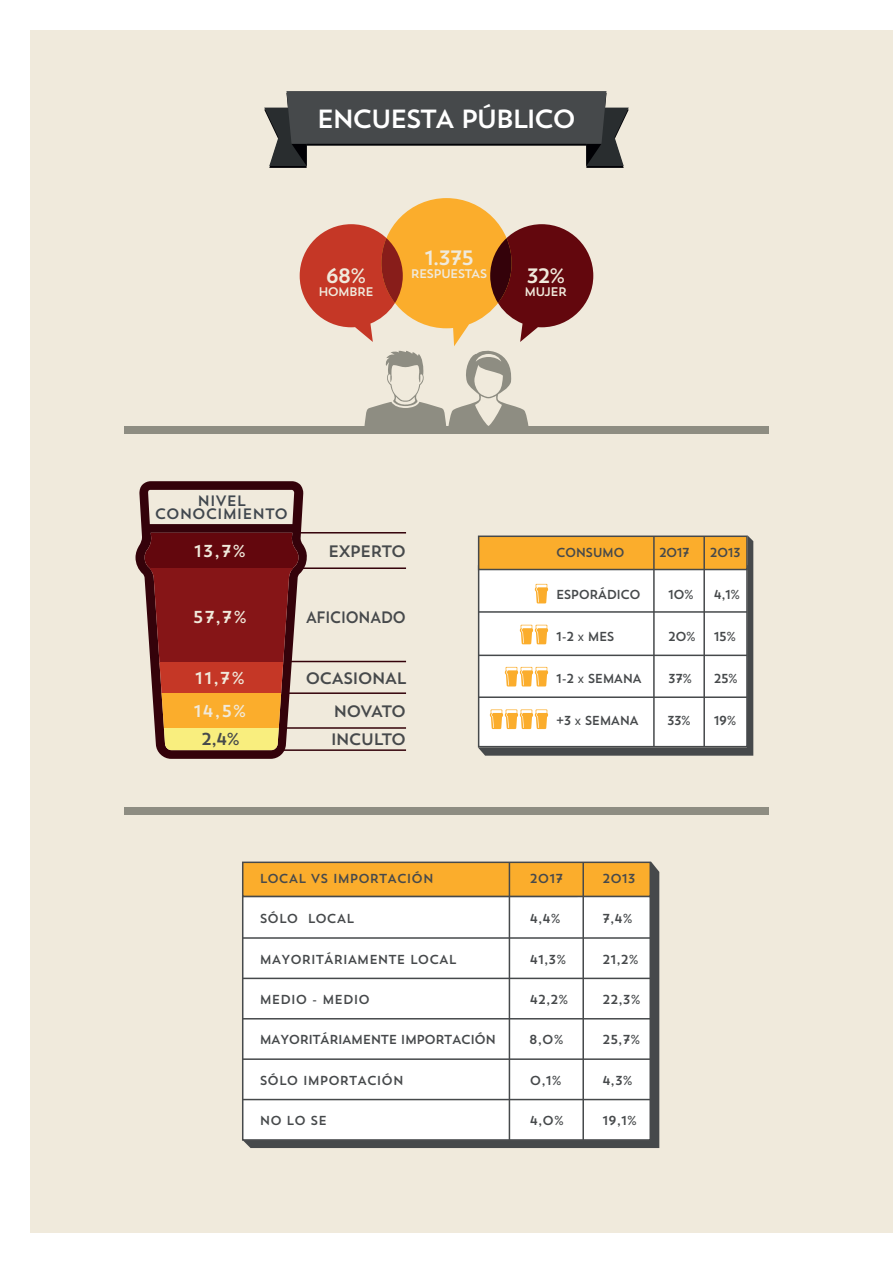
<style>
.page{position:relative;width:893px;height:1263px;background:#fff}
.page>*{position:absolute;margin:0;border:0;box-sizing:border-box;transform-origin:0 0}
.t1{font:26.1px "Trend Sans One";letter-spacing:-.125em;color:#fff}
.t2{font:20.7px "Trend Sans One";letter-spacing:-.115em;color:#f0eadc}
.t3{font:17.25px/33.3px "Trend Sans One";color:#f0eadc}
.t4{font:17.25px "Trend Sans One";color:#46494b}
.t5{font:16.5px/33.3px "Trend Sans One";letter-spacing:-.1em;color:#46494b;text-align:right}
.t6{font:16.5px "Trend Sans One";letter-spacing:-.1em;color:#46494b;scale:.91 1}
.t7{font:15px/12.8px "Trend Sans One";letter-spacing:-.05em;color:#40474e;text-align:center}
.t8{font:13.05px "Trend Sans One";letter-spacing:-.05em;color:#46494b}
.t9{font:13.05px "Trend Sans One";letter-spacing:-.05em;color:#46494b;scale:.96 1}
.t10{font:13.05px "Trend Sans One";letter-spacing:-.095em;color:#46494b}
.t11{font:13.05px "Trend Sans One";letter-spacing:-.1em;color:#46494b;scale:.96 1}
.t12{font:12.45px "Trend Sans One";letter-spacing:-.115em;color:#f0eadc}
.s1{font-size:9px}
</style>
<div class="page">
<div style="left:30px;top:30px;width:863px;height:1203px;background:#f0eadc"></div>
<svg style="left:264px;top:91px;width:365px;height:77px"></svg>
<svg style="left:300px;top:198px;width:293px;height:228px"></svg>
<svg style="left:136px;top:481px;width:171px;height:278px"></svg>
<div style="left:145px;top:533px;width:153px;height:37px;background:#63070d"></div>
<div style="left:145px;top:568px;width:153px;height:95px;background:#861517"></div>
<svg style="left:145px;top:662px;width:153px;height:31px;background:#b84133"></svg>
<svg style="left:145px;top:693px;width:153px;height:35px;background:#e3a03c"></svg>
<svg style="left:145px;top:728px;width:153px;height:22px;background:#e1d27e"></svg>
<hr style="left:297px;top:567px;width:109px;height:2px;background:#34020a">
<hr style="left:297px;top:532px;width:109px;height:1px;background:#34020a">
<hr style="left:291px;top:661px;width:115px;height:1px;background:#34020a">
<hr style="left:288px;top:692px;width:118px;height:2px;background:#34020a">
<hr style="left:286px;top:727px;width:120px;height:2px;background:#34020a">
<hr style="left:280px;top:749px;width:126px;height:2px;background:#34020a">
<div style="left:124px;top:807px;width:645px;height:8px;background:#8e8d82"></div>
<div style="left:124px;top:426px;width:645px;height:7px;background:#8e8d82"></div>
<svg style="left:243px;top:861px;width:416px;height:287px;background:#ece4d6"></svg>
<svg style="left:478px;top:535px;width:275px;height:221px;background:#e5d9c5"></svg>
<h1 class="t1" style="left:316px;top:102px;width:262px">ENCUESTA PÚBLICO</h1>
<h2 class="t2" style="left:424px;top:245px;width:52px">1.375</h2>
<h2 class="t2" style="left:325px;top:263px;width:43px">68%</h2>
<p class="t12" style="left:411px;top:265px;width:79px">RESPUESTAS</p>
<p class="t12" style="left:318px;top:283px;width:57px">HOMBRE</p>
<h2 class="t2" style="left:526px;top:263px;width:42px">32%</h2>
<p class="t12" style="left:524px;top:283px;width:45px">MUJER</p>
<p class="t7" style="left:155px;top:494px;width:135px">NIVEL<br>CONOCIMIENTO</p>
<h3 class="t3" style="left:193px;top:534px;width:55px">13,7%</h3>
<p class="t5" style="left:328px;top:534px;width:80px">EXPERTO</p>
<h3 class="t3" style="left:193px;top:600px;width:56px">57,7%</h3>
<p class="t6" style="left:305px;top:607px;width:113px">AFICIONADO</p>
<h3 class="t3" style="left:193px;top:661px;width:55px">11,7%<br>14,5%</h3>
<h3 class="t4" style="left:201px;top:728px;width:41px">2,4%</h3>
<p class="t5" style="left:305px;top:661px;width:103px">OCASIONAL<br>NOVATO</p>
<p class="t5" style="left:330px;top:722px;width:78px">INCULTO</p>
<p class="t11" style="left:556px;top:544px;width:73px">CONSUMO</p>
<p class="t9" style="left:659px;top:544px;width:34px">2017</p>
<p class="t9" style="left:710px;top:544px;width:34px">2013</p>
<p class="t11" style="left:556px;top:586px;width:90px">ESPORÁDICO</p>
<p class="t9" style="left:668px;top:586px;width:29px">10%</p>
<p class="t9" style="left:714px;top:586px;width:29px">4,1%</p>
<p class="t9" style="left:556px;top:628px;width:63px">1-2 <span class="s1">X</span> MES</p>
<p class="t9" style="left:668px;top:628px;width:31px">20%</p>
<p class="t9" style="left:714px;top:628px;width:25px">15%</p>
<p class="t9" style="left:556px;top:670px;width:92px">1-2 <span class="s1">X</span> SEMANA</p>
<p class="t9" style="left:668px;top:670px;width:27px">37%</p>
<p class="t9" style="left:714px;top:670px;width:27px">25%</p>
<p class="t9" style="left:556px;top:712px;width:88px">+3 <span class="s1">X</span> SEMANA</p>
<p class="t9" style="left:667px;top:712px;width:27px">33%</p>
<p class="t9" style="left:714px;top:712px;width:26px">19%</p>
<p class="t8" style="left:259px;top:870px;width:176px">LOCAL VS IMPORTACIÓN</p>
<p class="t8" style="left:529px;top:870px;width:36px">2017</p>
<p class="t8" style="left:602px;top:870px;width:36px">2013</p>
<p class="t8" style="left:259px;top:910px;width:97px">SÓLO LOCAL</p>
<p class="t8" style="left:529px;top:910px;width:33px">4,4%</p>
<p class="t8" style="left:602px;top:910px;width:33px">7,4%</p>
<p class="t8" style="left:259px;top:951px;width:199px">MAYORITÁRIAMENTE LOCAL</p>
<p class="t8" style="left:529px;top:951px;width:39px">41,3%</p>
<p class="t8" style="left:602px;top:951px;width:39px">21,2%</p>
<p class="t8" style="left:259px;top:991px;width:112px">MEDIO - MEDIO</p>
<p class="t8" style="left:529px;top:991px;width:41px">42,2%</p>
<p class="t8" style="left:602px;top:991px;width:40px">22,3%</p>
<p class="t10" style="left:259px;top:1031px;width:238px">MAYORITÁRIAMENTE IMPORTACIÓN</p>
<p class="t8" style="left:529px;top:1031px;width:37px">8,0%</p>
<p class="t8" style="left:602px;top:1031px;width:40px">25,7%</p>
<p class="t8" style="left:259px;top:1072px;width:146px">SÓLO IMPORTACIÓN</p>
<p class="t8" style="left:529px;top:1072px;width:34px">0,1%</p>
<p class="t8" style="left:602px;top:1072px;width:33px">4,3%</p>
<p class="t8" style="left:259px;top:1112px;width:69px">NO LO SE</p>
<p class="t8" style="left:529px;top:1112px;width:36px">4,0%</p>
<p class="t8" style="left:602px;top:1112px;width:37px">19,1%</p>
</div>
